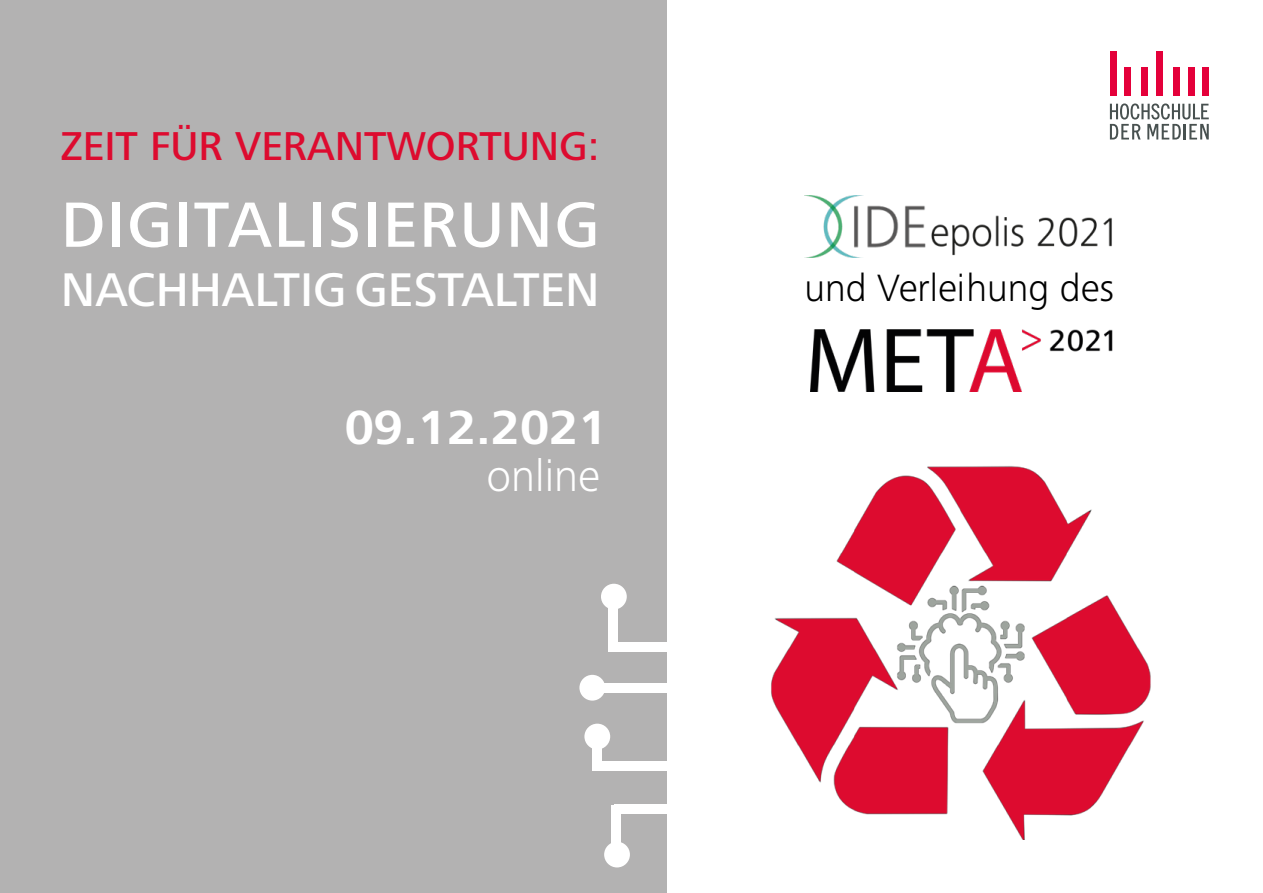
<style>
.page{position:relative;width:1263px;height:893px;background:#fff}
.page>*{position:absolute;margin:0;border:0;box-sizing:border-box;transform-origin:0 0}
.t1{font:500 66.3px "Hd M Frutiger Next Pro";letter-spacing:.03em;color:#fff}
.t2{font:700 49.65px "Hd M Frutiger Next Pro";color:#fff}
.t3{font:500 48.9px "Hd M Frutiger Next Pro";color:#fff}
.t4{font:300 45.75px "Hd M Frutiger Next Pro";color:#fff}
.t5{font:500 41.7px "Hd M Frutiger Next Pro";color:#dd0b2f}
.t6{font:300 39.45px "Hd M Frutiger Next Pro";color:#000}
</style>
<div class="page">
<div style="left:0;top:0;width:666px;height:893px;background:#b3b2b2"></div>
<img style="left:804px;top:196px;width:308px;height:62px">
<img style="left:811px;top:329px;width:302px;height:63px">
<img style="left:771px;top:466px;width:380px;height:374px">
<div style="left:1110px;top:51px;width:6px;height:44px;background:#e4003a"></div>
<div style="left:1124px;top:67px;width:7px;height:28px;background:#e4003a"></div>
<div style="left:1142px;top:67px;width:6px;height:28px;background:#e4003a"></div>
<div style="left:1156px;top:51px;width:6px;height:44px;background:#e4003a"></div>
<div style="left:1173px;top:67px;width:7px;height:28px;background:#e4003a"></div>
<div style="left:1188px;top:67px;width:6px;height:28px;background:#e4003a"></div>
<div style="left:1202px;top:67px;width:7px;height:28px;background:#e4003a"></div>
<svg style="left:1110px;top:103px;width:99px;height:37px"></svg>
<div style="left:614px;top:804px;width:58px;height:10px;background:#fff"></div>
<div style="left:598px;top:761px;width:71px;height:10px;background:#fff"></div>
<div style="left:598px;top:683px;width:71px;height:9px;background:#fff"></div>
<div style="left:615px;top:642px;width:71px;height:10px;background:#fff"></div>
<div style="left:611px;top:804px;width:10px;height:58px;background:#fff"></div>
<div style="left:608px;top:594px;width:10px;height:58px;background:#fff"></div>
<div style="left:592px;top:740px;width:10px;height:31px;background:#fff"></div>
<div style="left:601px;top:584px;width:26px;height:25px;background:#fff;border-radius:50%"></div>
<div style="left:579px;top:675px;width:26px;height:26px;background:#fff;border-radius:50%"></div>
<div style="left:584px;top:724px;width:26px;height:25px;background:#fff;border-radius:50%"></div>
<div style="left:604px;top:842px;width:26px;height:25px;background:#fff;border-radius:50%"></div>
<p class="t5" style="left:61px;top:123px;width:540px">ZEIT FÜR VERANTWORTUNG:</p>
<h1 class="t1" style="left:61px;top:187px;width:540px">DIGITALISIERUNG</h1>
<p class="t3" style="left:61px;top:261px;width:540px">NACHHALTIG GESTALTEN</p>
<p class="t2" style="left:345px;top:399px;width:264px">09.12.2021</p>
<p class="t4" style="left:486px;top:450px;width:115px">online</p>
<p class="t6" style="left:804px;top:266px;width:311px">und Verleihung des</p>
</div>
